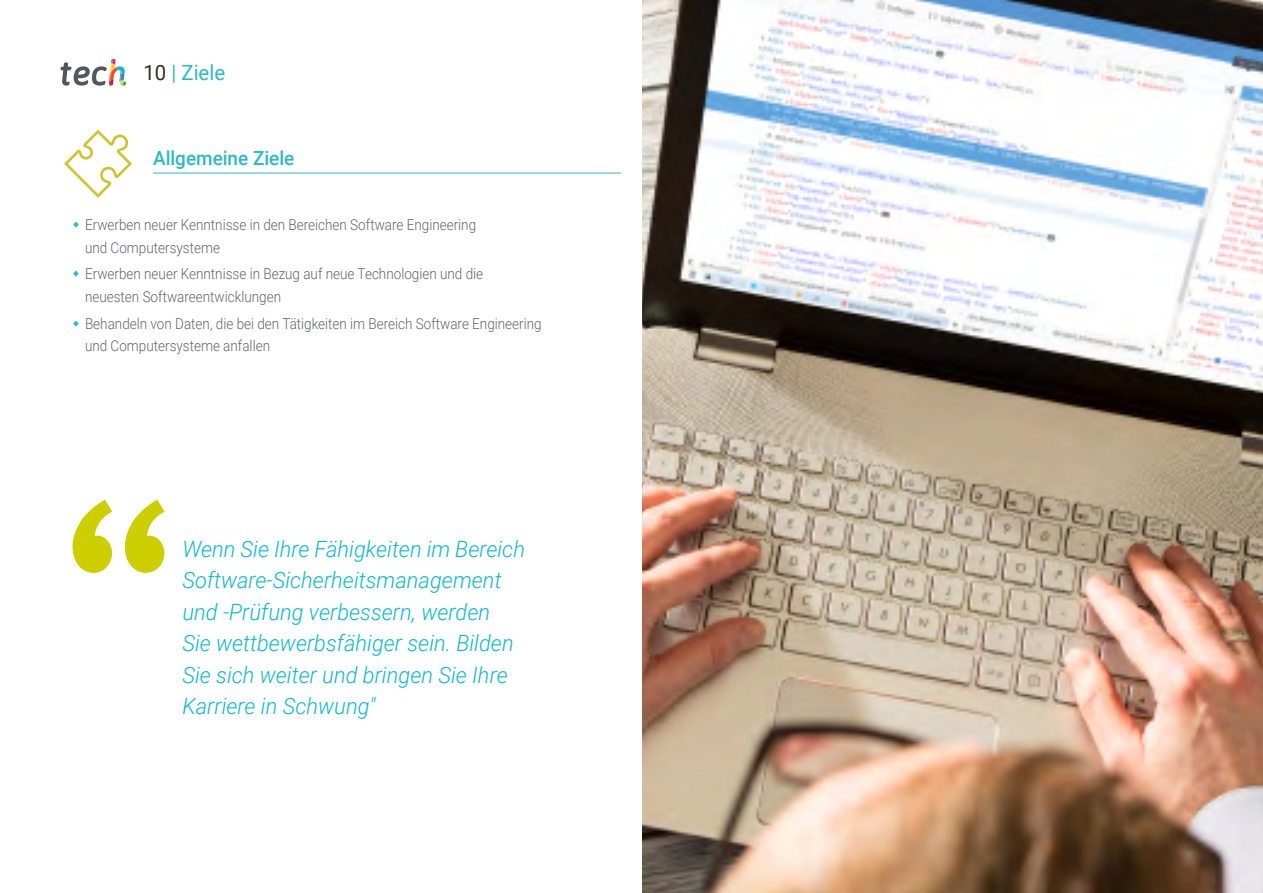
<style>
.page{position:relative;width:1263px;height:893px;background:#fff}
.page>*{position:absolute;margin:0;border:0;box-sizing:border-box;transform-origin:0 0}
.t1{font:italic 300 22.5px/31.5px "Roboto";color:#0fb6cf}
.t2{font:21px "Roboto";color:#2db8c5}
.t3{font:500 19.5px "Roboto";color:#2db8c5}
.t4{font:300 15px/22.5px "Roboto";color:#61646a;scale:.9 1}
.s1{color:#312e20}
</style>
<div class="page">
<hr style="left:153px;top:173px;width:468px;height:1px;background:#2db8c5">
<svg style="left:64px;top:130px;width:68px;height:68px"></svg>
<svg style="left:61px;top:59px;width:65px;height:27px"></svg>
<img style="left:642px;top:0;width:621px;height:893px">
<svg style="left:73px;top:500px;width:92px;height:73px"></svg>
<h2 class="t2" style="left:144px;top:57px;width:83px"><span class="s1">10</span> | Ziele</h2>
<h3 class="t3" style="left:153px;top:144px;width:143px">Allgemeine Ziele</h3>
<p class="t4" style="left:85px;top:213px;width:436px">Erwerben neuer Kenntnisse in den Bereichen Software Engineering und Computersysteme</p>
<p class="t4" style="left:85px;top:262px;width:444px">Erwerben neuer Kenntnisse in Bezug auf neue Technologien und die neuesten Softwareentwicklungen</p>
<p class="t4" style="left:85px;top:311px;width:509px">Behandeln von Daten, die bei den Tätigkeiten im Bereich Software Engineering und Computersysteme anfallen</p>
<h1 class="t1" style="left:182px;top:532px;width:344px">Wenn Sie Ihre Fähigkeiten im Bereich Software-Sicherheitsmanagement und -Prüfung verbessern, werden<br>Sie wettbewerbsfähiger sein. Bilden Sie sich weiter und bringen Sie Ihre Karriere in Schwung"</h1>
</div>
